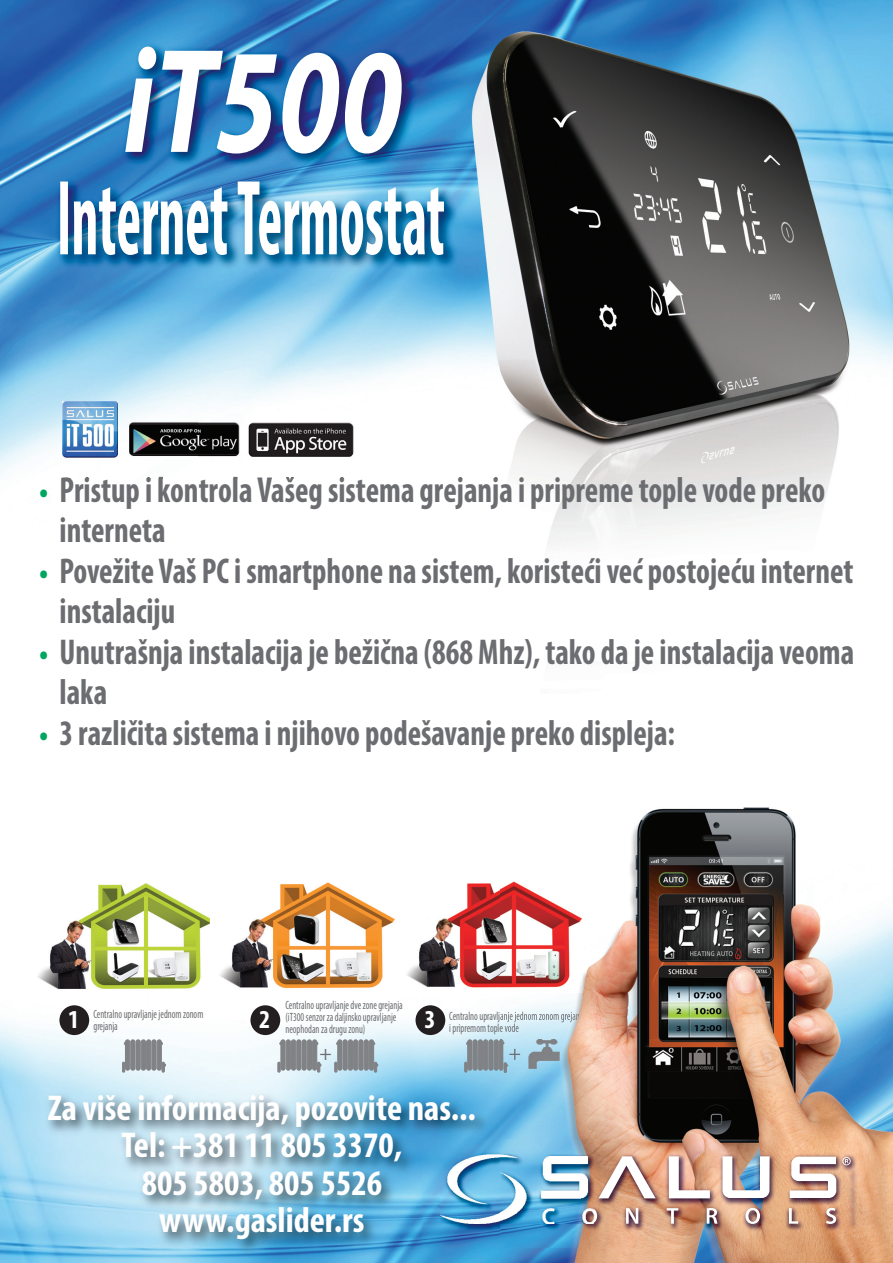
<style>
.page{position:relative;width:893px;height:1263px;background:#fff}
.page>*{position:absolute;margin:0;border:0;box-sizing:border-box;transform-origin:0 0}
.t1{font:italic 700 150px "Myriad Pro";color:#fff;scale:.77 1}
.t2{font:700 condensed 36px/40.5px "Myriad Pro";color:#6c6d70;scale:.89 1}
.t3{font:700 condensed 36px/37.5px "Myriad Pro";color:#fff;text-align:center}
.t4{font:700 condensed 25.95px "Myriad Pro";color:#fff}
.t5{font:20.7px "Myriad Pro";color:#6c6d70}
.t6{font:condensed 12px/12px "Myriad Pro";color:#6c6d70;scale:.81 1}
.s1{color:#00a65f}
</style>
<div class="page">
<img style="left:0;top:0;width:893px;height:1082px">
<img style="left:29px;top:881px;width:182px;height:111px">
<img style="left:211px;top:881px;width:185px;height:111px">
<img style="left:398px;top:881px;width:102px;height:111px">
<div style="left:44px;top:918px;width:22px;height:21px;background:#fff;border-radius:50%"></div>
<div style="left:226px;top:918px;width:22px;height:21px;background:#fff;border-radius:50%"></div>
<div style="left:412px;top:918px;width:22px;height:21px;background:#fff;border-radius:50%"></div>
<div style="left:131px;top:1040px;width:4px;height:30px;border:1px solid #808285;border-radius:2px"></div>
<div style="left:125px;top:1040px;width:5px;height:30px;background:#808285;border-radius:2px"></div>
<div style="left:125px;top:1040px;width:5px;height:30px;border:1px solid #808285;border-radius:2px"></div>
<svg style="left:122px;top:1062px;width:3px;height:10px"></svg>
<svg style="left:162px;top:1062px;width:4px;height:10px"></svg>
<div style="left:136px;top:1040px;width:4px;height:30px;border:1px solid #808285;border-radius:2px"></div>
<div style="left:141px;top:1040px;width:5px;height:30px;background:#808285;border-radius:2px"></div>
<div style="left:141px;top:1040px;width:5px;height:30px;border:1px solid #808285;border-radius:2px"></div>
<hr style="left:147px;top:1040px;width:4px;height:30px;background:#808285;border-radius:2px">
<div style="left:146px;top:1040px;width:5px;height:30px;border:1px solid #808285;border-radius:2px"></div>
<div style="left:152px;top:1040px;width:4px;height:30px;border:1px solid #808285;border-radius:2px"></div>
<div style="left:157px;top:1040px;width:4px;height:30px;border:1px solid #808285;border-radius:2px"></div>
<div style="left:286px;top:1040px;width:4px;height:30px;border:1px solid #808285;border-radius:2px"></div>
<div style="left:281px;top:1040px;width:4px;height:30px;border:1px solid #808285;border-radius:2px"></div>
<svg style="left:278px;top:1062px;width:2px;height:10px"></svg>
<svg style="left:317px;top:1062px;width:4px;height:10px"></svg>
<div style="left:291px;top:1040px;width:5px;height:30px;background:#808285;border-radius:2px"></div>
<div style="left:291px;top:1040px;width:5px;height:30px;border:1px solid #808285;border-radius:2px"></div>
<div style="left:297px;top:1040px;width:4px;height:30px;border:1px solid #808285;border-radius:2px"></div>
<div style="left:302px;top:1040px;width:4px;height:30px;border:1px solid #808285;border-radius:2px"></div>
<hr style="left:307px;top:1040px;width:4px;height:30px;background:#808285;border-radius:2px">
<div style="left:307px;top:1040px;width:5px;height:30px;border:1px solid #808285;border-radius:2px"></div>
<hr style="left:313px;top:1040px;width:4px;height:30px;background:#808285;border-radius:2px">
<div style="left:312px;top:1040px;width:5px;height:30px;border:1px solid #808285;border-radius:2px"></div>
<div style="left:343px;top:1040px;width:4px;height:30px;border:1px solid #808285;border-radius:2px"></div>
<div style="left:338px;top:1040px;width:4px;height:30px;border:1px solid #808285;border-radius:2px"></div>
<svg style="left:335px;top:1062px;width:2px;height:10px"></svg>
<svg style="left:374px;top:1062px;width:4px;height:10px"></svg>
<hr style="left:348px;top:1040px;width:4px;height:30px;background:#808285;border-radius:2px">
<div style="left:348px;top:1040px;width:5px;height:30px;border:1px solid #808285;border-radius:2px"></div>
<hr style="left:354px;top:1040px;width:4px;height:30px;background:#808285;border-radius:2px">
<div style="left:353px;top:1040px;width:5px;height:30px;border:1px solid #808285;border-radius:2px"></div>
<div style="left:359px;top:1040px;width:4px;height:30px;border:1px solid #808285;border-radius:2px"></div>
<div style="left:364px;top:1040px;width:4px;height:30px;border:1px solid #808285;border-radius:2px"></div>
<div style="left:369px;top:1040px;width:5px;height:30px;background:#808285;border-radius:2px"></div>
<div style="left:369px;top:1040px;width:5px;height:30px;border:1px solid #808285;border-radius:2px"></div>
<div style="left:473px;top:1040px;width:4px;height:30px;border:1px solid #808285;border-radius:2px"></div>
<div style="left:468px;top:1040px;width:4px;height:30px;border:1px solid #808285;border-radius:2px"></div>
<svg style="left:465px;top:1062px;width:2px;height:10px"></svg>
<hr style="left:478px;top:1040px;width:4px;height:30px;background:#808285;border-radius:2px">
<div style="left:478px;top:1040px;width:5px;height:30px;border:1px solid #808285;border-radius:2px"></div>
<hr style="left:484px;top:1040px;width:4px;height:30px;background:#808285;border-radius:2px">
<div style="left:483px;top:1040px;width:5px;height:30px;border:1px solid #808285;border-radius:2px"></div>
<div style="left:489px;top:1040px;width:4px;height:30px;border:1px solid #808285;border-radius:2px"></div>
<div style="left:494px;top:1040px;width:4px;height:30px;border:1px solid #808285;border-radius:2px"></div>
<div style="left:499px;top:1040px;width:5px;height:30px;border:1px solid #808285;border-radius:2px"></div>
<img style="left:500px;top:805px;width:393px;height:458px">
<img style="left:500px;top:881px;width:83px;height:111px">
<img style="left:500px;top:1040px;width:9px;height:32px">
<img style="left:524px;top:1040px;width:36px;height:32px">
<svg style="left:503px;top:1042px;width:17px;height:30px"></svg>
<div style="left:59px;top:1005px;width:30px;height:30px;background:#231f20;border-radius:50%"></div>
<div style="left:250px;top:1005px;width:30px;height:30px;background:#231f20;border-radius:50%"></div>
<div style="left:415px;top:1005px;width:30px;height:30px;background:#231f20;border-radius:50%"></div>
<img style="left:594px;top:1139px;width:272px;height:108px">
<svg style="left:842px;top:1157px;width:9px;height:8px"></svg>
<svg style="left:790px;top:1156px;width:46px;height:42px"></svg>
<svg style="left:722px;top:1156px;width:48px;height:42px"></svg>
<svg style="left:598px;top:1156px;width:58px;height:42px"></svg>
<svg style="left:669px;top:1156px;width:41px;height:42px"></svg>
<svg style="left:594px;top:1208px;width:3px;height:16px"></svg>
<svg style="left:626px;top:1208px;width:12px;height:16px"></svg>
<svg style="left:667px;top:1208px;width:11px;height:16px"></svg>
<svg style="left:707px;top:1208px;width:11px;height:16px"></svg>
<svg style="left:745px;top:1208px;width:15px;height:16px"></svg>
<svg style="left:789px;top:1208px;width:9px;height:16px"></svg>
<svg style="left:826px;top:1208px;width:10px;height:16px"></svg>
<img style="left:15px;top:369px;width:484px;height:109px">
<img style="left:61px;top:477px;width:190px;height:1px">
<img style="left:0;top:13px;width:562px;height:356px">
<img style="left:60px;top:182px;width:332px;height:73px">
<img style="left:62px;top:402px;width:56px;height:56px">
<img style="left:0;top:1082px;width:500px;height:181px">
<img style="left:500px;top:1224px;width:94px;height:39px">
<img style="left:500px;top:1082px;width:94px;height:72px">
<img style="left:422px;top:1139px;width:78px;height:108px">
<img style="left:440px;top:1154px;width:154px;height:70px">
<img style="left:244px;top:415px;width:110px;height:62px">
<img style="left:122px;top:411px;width:122px;height:57px">
<h1 class="t1" style="left:124px;top:12px;width:364px">iT500</h1>
<p class="t2" style="left:60px;top:473px;width:862px;text-indent:-20px"><span class="s1">•</span> Pristup i kontrola Vašeg sistema grejanja i pripreme tople vode preko interneta</p>
<p class="t2" style="left:60px;top:554px;width:894px;text-indent:-20px"><span class="s1">•</span> Povežite Vaš PC i smartphone na sistem, koristeći već postojeću internet instalaciju</p>
<p class="t2" style="left:60px;top:635px;width:894px;text-indent:-20px"><span class="s1">•</span> Unutrašnja instalacija je bežična (868 Mhz), tako da je instalacija veoma laka</p>
<p class="t2" style="left:39px;top:716px;width:716px"><span class="s1">•</span> 3 različita sistema i njihovo podešavanje preko displeja:</p>
<p class="t6" style="left:285px;top:1000px;width:146px">Centralno upravljanje dve zone grejanja (iT300 senzor za daljinsko upravljanje neophodan za drugu zonu)</p>
<p class="t5" style="left:320px;top:1040px;width:14px">+</p>
<p class="t6" style="left:93px;top:1009px;width:137px">Centralno upravljanje jednom zonom grejanja</p>
<p class="t4" style="left:68px;top:1010px;width:13px">1</p>
<p class="t4" style="left:259px;top:1010px;width:13px">2</p>
<p class="t4" style="left:424px;top:1010px;width:13px">3</p>
<p class="t6" style="left:449px;top:1023px;width:87px">i pripremom tople vode</p>
<p class="t3" style="left:48px;top:1092px;width:430px">Za više informacija, pozovite nas...<br>Tel: +381 11 805 3370,<br>805 5803, 805 5526 www.gaslider.rs</p>
</div>
